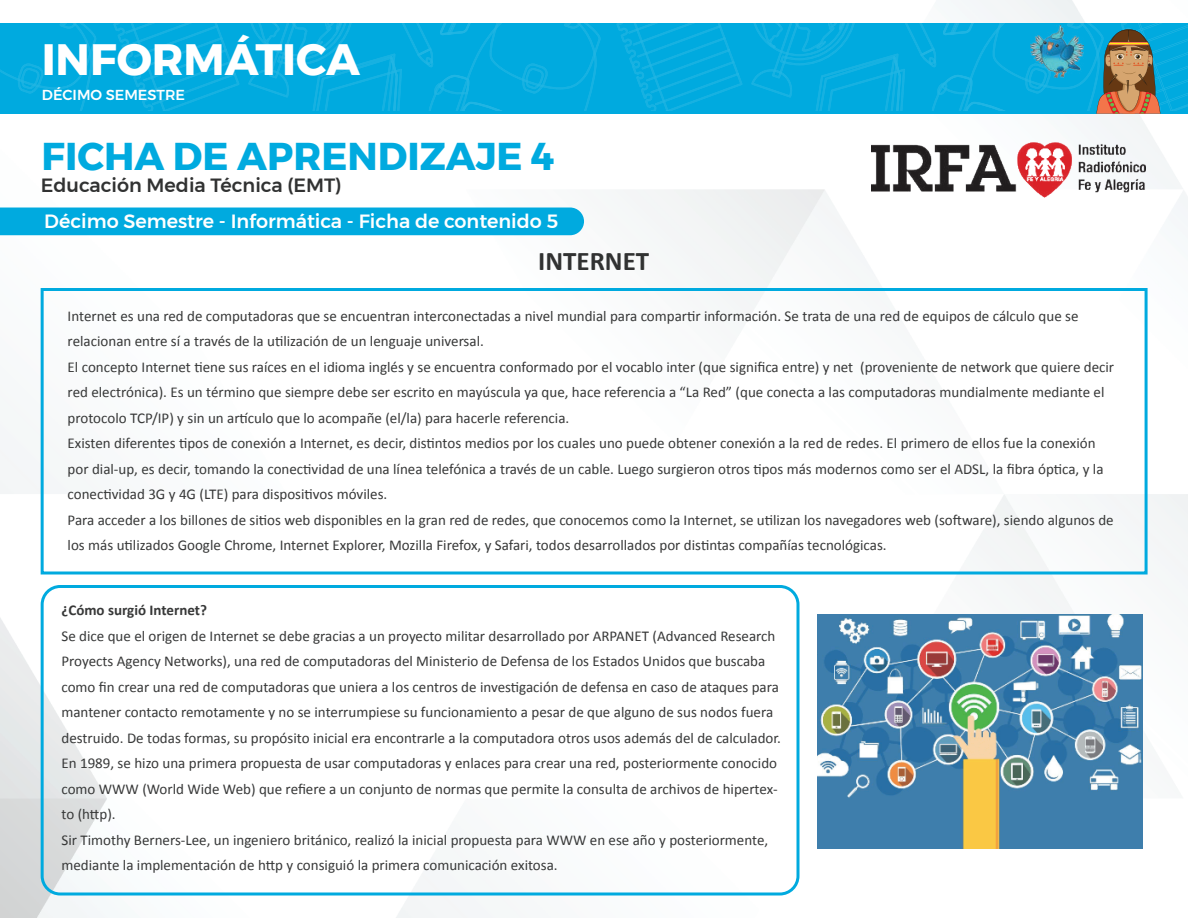
<style>
.page{position:relative;width:1188px;height:918px;background:#fff}
.page>*{position:absolute;margin:0;border:0;box-sizing:border-box;transform-origin:0 0}
.t1{font:700 43.8px "Montserrat";color:#fff}
.t2{font:700 38.7px "Montserrat";color:#00aadf}
.t3{font:700 27px "Calibri";color:#313232}
.t4{font:500 19.2px "Montserrat";color:#fff}
.t5{font:500 19.2px "Montserrat";color:#313232}
.t6{font:15px/25.5px "Calibri";color:#373838}
.t7{font:700 15px "Calibri";color:#373838}
.t8{font:500 14.4px "Montserrat";color:#fff}
</style>
<div class="page">
<img style="left:0;top:0;width:1188px;height:918px">
<div style="left:0;top:208px;width:584px;height:27px;background:#00aadf"></div>
<img style="left:872px;top:142px;width:274px;height:56px">
<div style="left:0;top:23px;width:1188px;height:91px;background:#00aadf"></div>
<svg style="left:0;top:23px;width:96px;height:88px"></svg>
<svg style="left:113px;top:23px;width:126px;height:88px"></svg>
<svg style="left:248px;top:23px;width:353px;height:88px"></svg>
<svg style="left:616px;top:23px;width:127px;height:88px"></svg>
<svg style="left:750px;top:23px;width:438px;height:95px"></svg>
<img style="left:1030px;top:25px;width:53px;height:52px">
<img style="left:817px;top:615px;width:326px;height:233px">
<div style="left:41px;top:288px;width:1107px;height:286px;border:3px solid #00aadf"></div>
<div style="left:41px;top:585px;width:759px;height:311px;border:3px solid #00aadf;border-radius:18px"></div>
<h1 class="t1" style="left:42px;top:34px;width:320px">INFORMÁTICA</h1>
<p class="t8" style="left:42px;top:86px;width:145px">DÉCIMO SEMESTRE</p>
<h2 class="t2" style="left:42px;top:134px;width:515px">FICHA DE APRENDIZAJE 4</h2>
<p class="t5" style="left:41px;top:175px;width:302px">Educación Media Técnica (EMT)</p>
<p class="t4" style="left:44px;top:211px;width:516px">Décimo Semestre - Informática - Ficha de contenido 5</p>
<h3 class="t3" style="left:538px;top:248px;width:113px">INTERNET</h3>
<p class="t6" style="left:68px;top:303px;width:1048px">Internet es una red de computadoras que se encuentran interconectadas a nivel mundial para compartir información. Se trata de una red de equipos de cálculo que se relacionan entre sí a través de la utilización de un lenguaje universal.<br>El concepto Internet tiene sus raíces en el idioma inglés y se encuentra conformado por el vocablo inter (que significa entre) y net (proveniente de network que quiere decir red electrónica). Es un término que siempre debe ser escrito en mayúscula ya que, hace referencia a “La Red” (que conecta a las computadoras mundialmente mediante el protocolo TCP/IP) y sin un artículo que lo acompañe (el/la) para hacerle referencia.<br>Existen diferentes tipos de conexión a Internet, es decir, distintos medios por los cuales uno puede obtener conexión a la red de redes. El primero de ellos fue la conexión por dial-up, es decir, tomando la conectividad de una línea telefónica a través de un cable. Luego surgieron otros tipos más modernos como ser el ADSL, la fibra óptica, y la conectividad 3G y 4G (LTE) para dispositivos móviles.<br>Para acceder a los billones de sitios web disponibles en la gran red de redes, que conocemos como la Internet, se utilizan los navegadores web (software), siendo algunos de los más utilizados Google Chrome, Internet Explorer, Mozilla Firefox, y Safari, todos desarrollados por distintas compañías tecnológicas.</p>
<p class="t7" style="left:61px;top:603px;width:147px">¿Cómo surgió Internet?</p>
<p class="t6" style="left:61px;top:623px;width:721px">Se dice que el origen de Internet se debe gracias a un proyecto militar desarrollado por ARPANET (Advanced Research Proyects Agency Networks), una red de computadoras del Ministerio de Defensa de los Estados Unidos que buscaba como fin crear una red de computadoras que uniera a los centros de investigación de defensa en caso de ataques para mantener contacto remotamente y no se interrumpiese su funcionamiento a pesar de que alguno de sus nodos fuera destruido. De todas formas, su propósito inicial era encontrarle a la computadora otros usos además del de calculador.<br>En 1989, se hizo una primera propuesta de usar computadoras y enlaces para crear una red, posteriormente conocido como WWW (World Wide Web) que refiere a un conjunto de normas que permite la consulta de archivos de hipertex&shy;to (http).<br>Sir Timothy Berners-Lee, un ingeniero británico, realizó la inicial propuesta para WWW en ese año y posteriormente, mediante la implementación de http y consiguió la primera comunicación exitosa.</p>
</div>
